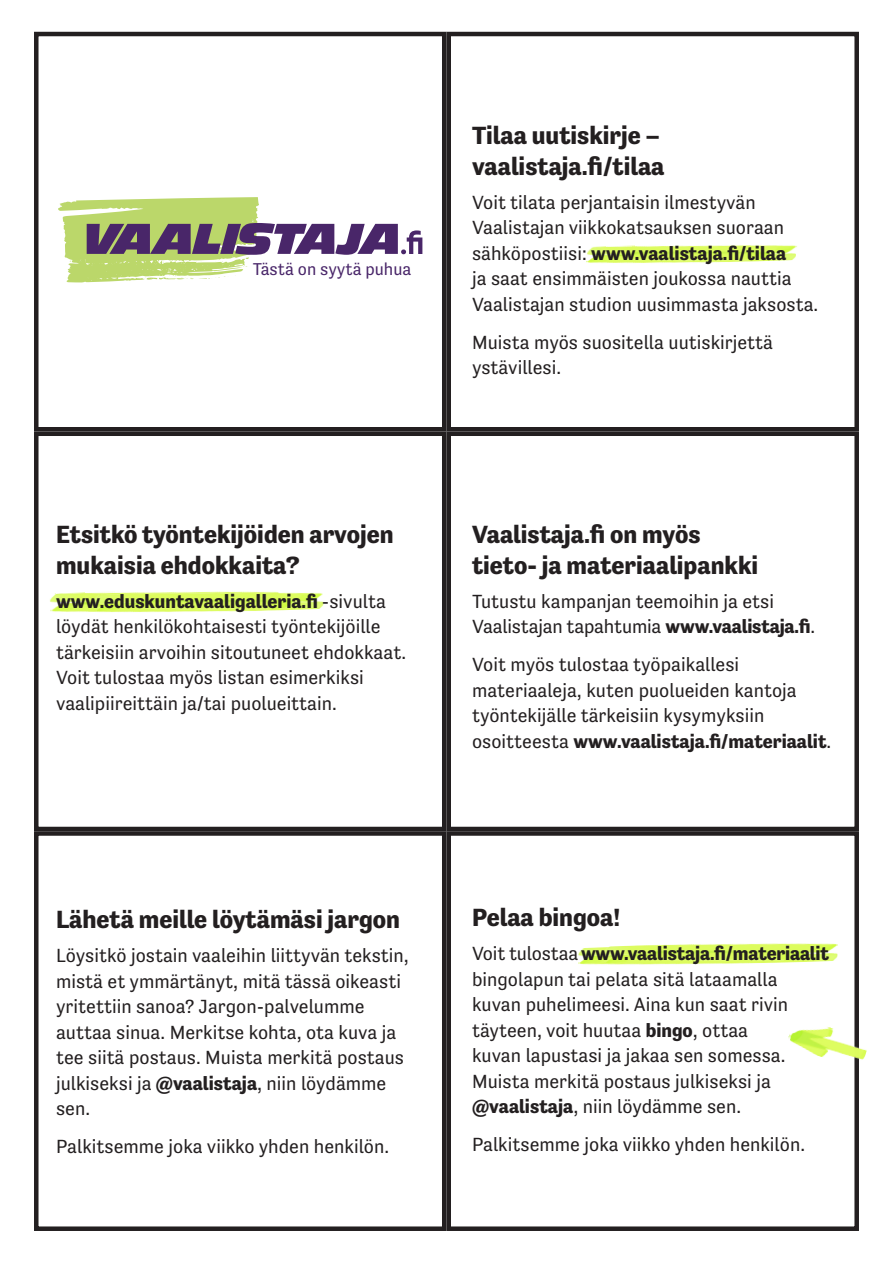
<style>
.page{position:relative;width:893px;height:1263px;background:#fff}
.page>*{position:absolute;margin:0;border:0;box-sizing:border-box;transform-origin:0 0}
.t1{font:700 25.5px/30.6px "Tenso";color:#231f20}
.t2{font:19.5px/25.5px "Tenso";color:#231f20}
.t3{font:17.55px "Tenso";color:#492669}
.s1{font-weight:700}
</style>
<div class="page">
<div style="left:34px;top:32px;width:412px;height:399px;border:4px solid #231f20"></div>
<div style="left:446px;top:32px;width:413px;height:399px;border:4px solid #231f20"></div>
<div style="left:34px;top:431px;width:412px;height:400px;border:4px solid #231f20"></div>
<div style="left:446px;top:431px;width:413px;height:400px;border:4px solid #231f20"></div>
<div style="left:34px;top:831px;width:412px;height:400px;border:4px solid #231f20"></div>
<div style="left:446px;top:831px;width:413px;height:400px;border:4px solid #231f20"></div>
<img style="left:587px;top:245px;width:210px;height:18px">
<img style="left:50px;top:592px;width:43px;height:20px">
<img style="left:578px;top:947px;width:25px;height:18px">
<svg style="left:58px;top:197px;width:364px;height:85px"></svg>
<img style="left:93px;top:591px;width:230px;height:21px">
<img style="left:788px;top:1017px;width:79px;height:51px">
<img style="left:604px;top:943px;width:234px;height:22px">
<p class="t3" style="left:253px;top:259px;width:160px">Tästä on syytä puhua</p>
<p class="t1" style="left:56px;top:519px;width:339px">Etsitkö työntekijöiden arvojen mukaisia ehdokkaita?</p>
<p class="t2" style="left:56px;top:588px;width:352px"><span class="s1">www.eduskuntavaaligalleria.fi</span> -sivulta löydät henkilökohtaisesti työntekijöille tärkeisiin arvoihin sitoutuneet ehdokkaat.<br>Voit tulostaa myös listan esimerkiksi vaalipiireittäin ja/tai puolueittain.</p>
<p class="t1" style="left:472px;top:120px;width:190px">Tilaa uutiskirje –</p>
<p class="t1" style="left:472px;top:151px;width:194px">vaalistaja.fi/tilaa</p>
<p class="t2" style="left:472px;top:189px;width:348px">Voit tilata perjantaisin ilmestyvän Vaalistajan viikkokatsauksen suoraan sähköpostiisi: <span class="s1">www.vaalistaja.fi/tilaa<br></span>ja saat ensimmäisten joukossa nauttia Vaalistajan studion uusimmasta jaksosta.</p>
<p class="t2" style="left:472px;top:329px;width:303px">Muista myös suositella uutiskirjettä ystävillesi.</p>
<p class="t1" style="left:472px;top:519px;width:230px">Vaalistaja.fi on myös</p>
<p class="t1" style="left:472px;top:550px;width:288px">tieto- ja materiaalipankki</p>
<p class="t2" style="left:472px;top:588px;width:345px">Tutustu kampanjan teemoihin ja etsi<br>Vaalistajan tapahtumia <span class="s1">www.vaalistaja.fi</span>.</p>
<p class="t2" style="left:472px;top:652px;width:361px">Voit myös tulostaa työpaikallesi materiaaleja, kuten puolueiden kantoja työntekijälle tärkeisiin kysymyksiin osoitteesta <span class="s1">www.vaalistaja.fi/materiaalit</span>.</p>
<p class="t1" style="left:56px;top:904px;width:346px">Lähetä meille löytämäsi jargon</p>
<p class="t2" style="left:56px;top:943px;width:354px">Löysitkö jostain vaaleihin liittyvän tekstin, mistä et ymmärtänyt, mitä tässä oikeasti yritettiin sanoa? Jargon-palvelumme auttaa sinua. Merkitse kohta, ota kuva ja tee siitä postaus. Muista merkitä postaus julkiseksi ja <span class="s1">@vaalistaja</span>, niin löydämme sen.</p>
<p class="t2" style="left:56px;top:1134px;width:335px">Palkitsemme joka viikko yhden henkilön.</p>
<p class="t1" style="left:472px;top:902px;width:150px">Pelaa bingoa!</p>
<p class="t2" style="left:472px;top:941px;width:359px">Voit tulostaa <span class="s1">www.vaalistaja.fi/materiaalit </span>bingolapun tai pelata sitä lataamalla kuvan puhelimeesi. Aina kun saat rivin täyteen, voit huutaa <span class="s1">bingo</span>, ottaa<br>kuvan lapustasi ja jakaa sen somessa.<br>Muista merkitä postaus julkiseksi ja <span class="s1">@vaalistaja</span>, niin löydämme sen.</p>
<p class="t2" style="left:472px;top:1132px;width:335px">Palkitsemme joka viikko yhden henkilön.</p>
</div>
